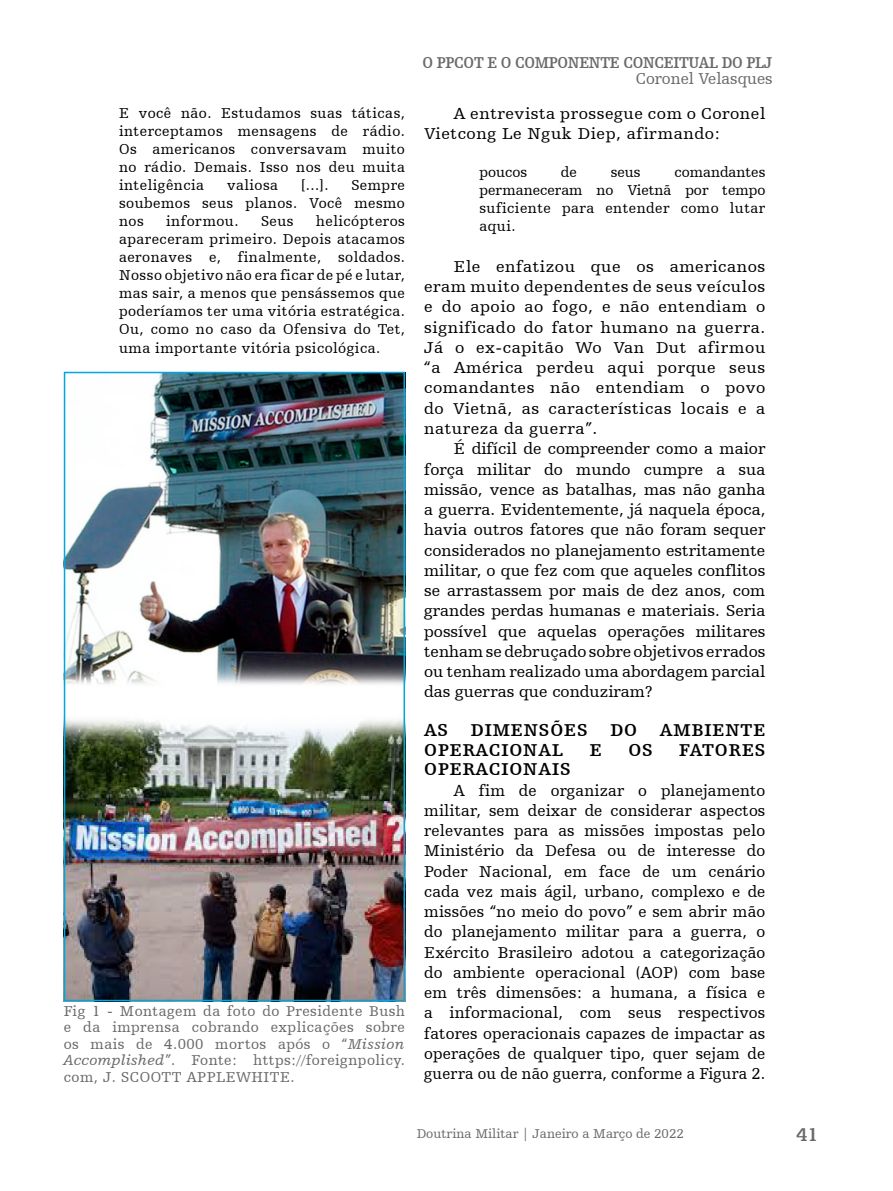
<style>
.page{position:relative;width:893px;height:1191px;background:#fff}
.page>*{position:absolute;margin:0;border:0;box-sizing:border-box;transform-origin:0 0}
.t1{font:700 19.5px "Humanist Slabserif 712 BT";color:#696969}
.t2{font:700 18px "Humanist Slabserif 712 BT";letter-spacing:.05em;color:#000}
.t3{font:16.5px/20.2px "Humanist Slabserif 712 BT";letter-spacing:.03em;color:#000;text-align:justify}
.t4{font:16.5px/20.2px "Humanist Slabserif 712 BT";letter-spacing:.03em;color:#000;scale:1.05 1}
.t5{font:700 16.5px "Humanist Slabserif 712 BT";letter-spacing:-.02em;color:#696969;scale:.9 1}
.t6{font:16.5px "Humanist Slabserif 712 BT";color:#696969}
.t7{font:15px/18px "Humanist Slabserif 712 BT";letter-spacing:.03em;color:#000;text-align:justify}
.t8{font:15px/16.5px "Humanist Slabserif 712 BT";letter-spacing:.03em;color:#696969;text-align:justify}
.t9{font:13.35px "Humanist Slabserif 712 BT";color:#696969}
.s1{font-style:italic}
</style>
<div class="page">
<img style="left:67px;top:375px;width:335px;height:623px">
<div style="left:64px;top:372px;width:341px;height:629px;border:2px solid #00a7de"></div>
<p class="t7" style="left:119px;top:103px;width:287px">E você não. Estudamos suas táticas, interceptamos mensagens de rádio.<br>Os americanos conversavam muito no rádio. Demais. Isso nos deu muita inteligência</p>
<p class="t7" style="left:227px;top:175px;width:53px">valiosa</p>
<p class="t7" style="left:301px;top:175px;width:29px">[...].</p>
<p class="t7" style="left:119px;top:175px;width:287px;text-indent:232px">Sempre soubemos seus planos. Você mesmo nos</p>
<p class="t7" style="left:119px;top:211px;width:287px;text-indent:197px">helicópteros apareceram primeiro. Depois atacamos aeronaves e, finalmente, soldados.<br>Nosso objetivo não era ficar de pé e lutar, mas sair, a menos que pensássemos que poderíamos ter uma vitória estratégica.<br>Ou, como no caso da Ofensiva do Tet,</p>
<p class="t7" style="left:119px;top:339px;width:263px">uma importante vitória psicológica.</p>
<p class="t7" style="left:166px;top:211px;width:74px">informou.</p>
<p class="t7" style="left:261px;top:211px;width:34px">Seus</p>
<p class="t8" style="left:64px;top:1002px;width:343px">Fig 1 - Montagem da foto do Presidente Bush e da imprensa cobrando explicações sobre os mais de 4.000 mortos após o “<span class="s1">Mission Accomplished</span>”. Fonte: https://foreignpolicy. com, J. SCOOTT APPLEWHITE.</p>
<p class="t5" style="left:422px;top:52px;width:390px">O PPCOT E O COMPONENTE CONCEITUAL DO PLJ</p>
<p class="t6" style="left:636px;top:68px;width:138px">Coronel Velasques</p>
<p class="t4" style="left:424px;top:103px;width:326px;text-indent:30px">A entrevista prossegue com o Coronel<br>Vietcong Le Nguk Diep, afirmando:</p>
<p class="t7" style="left:479px;top:163px;width:49px">poucos</p>
<p class="t7" style="left:561px;top:163px;width:18px">de</p>
<p class="t7" style="left:611px;top:163px;width:31px">seus</p>
<p class="t7" style="left:479px;top:163px;width:287px;text-indent:195px">comandantes permaneceram no Vietnã por tempo suficiente para entender como lutar aqui.</p>
<p class="t4" style="left:424px;top:256px;width:326px;text-align:justify;text-indent:30px">Ele enfatizou que os americanos eram muito dependentes de seus veículos e do apoio ao fogo, e não entendiam o significado do fator humano na guerra.<br>Já o ex-capitão Wo Van Dut afirmou “a América perdeu aqui porque seus comandantes não entendiam o povo do Vietnã, as características locais e a natureza da guerra”.</p>
<p class="t3" style="left:424px;top:438px;width:343px;text-indent:30px">É difícil de compreender como a maior força militar do mundo cumpre a sua missão, vence as batalhas, mas não ganha a guerra. Evidentemente, já naquela época, havia outros fatores que não foram sequer considerados no planejamento estritamente militar, o que fez com que aqueles conflitos se arrastassem por mais de dez anos, com grandes perdas humanas e materiais. Seria possível que aquelas operações militares tenham se debruçado sobre objetivos errados ou tenham realizado uma abordagem parcial das guerras que conduziram?</p>
<p class="t2" style="left:424px;top:719px;width:25px">AS</p>
<p class="t2" style="left:471px;top:719px;width:118px">DIMENSÕES</p>
<p class="t2" style="left:610px;top:719px;width:28px">DO</p>
<p class="t2" style="left:660px;top:719px;width:107px">AMBIENTE</p>
<p class="t2" style="left:424px;top:739px;width:140px">OPERACIONAL</p>
<p class="t2" style="left:590px;top:739px;width:14px">E</p>
<p class="t2" style="left:628px;top:739px;width:26px">OS</p>
<p class="t2" style="left:679px;top:739px;width:88px">FATORES</p>
<p class="t2" style="left:424px;top:758px;width:148px">OPERACIONAIS</p>
<p class="t3" style="left:424px;top:779px;width:343px;text-indent:30px">A fim de organizar o planejamento militar, sem deixar de considerar aspectos relevantes para as missões impostas pelo Ministério da Defesa ou de interesse do Poder Nacional, em face de um cenário cada vez mais ágil, urbano, complexo e de missões “no meio do povo” e sem abrir mão do planejamento militar para a guerra, o Exército Brasileiro adotou a categorização do ambiente operacional (AOP) com base em três dimensões: a humana, a física e a informacional, com seus respectivos fatores operacionais capazes de impactar as operações de qualquer tipo, quer sejam de guerra ou de não guerra, conforme a Figura 2.</p>
<p class="t9" style="left:417px;top:1125px;width:269px">Doutrina Militar | Janeiro a Março de 2022</p>
<p class="t1" style="left:797px;top:1123px;width:23px">41</p>
</div>
